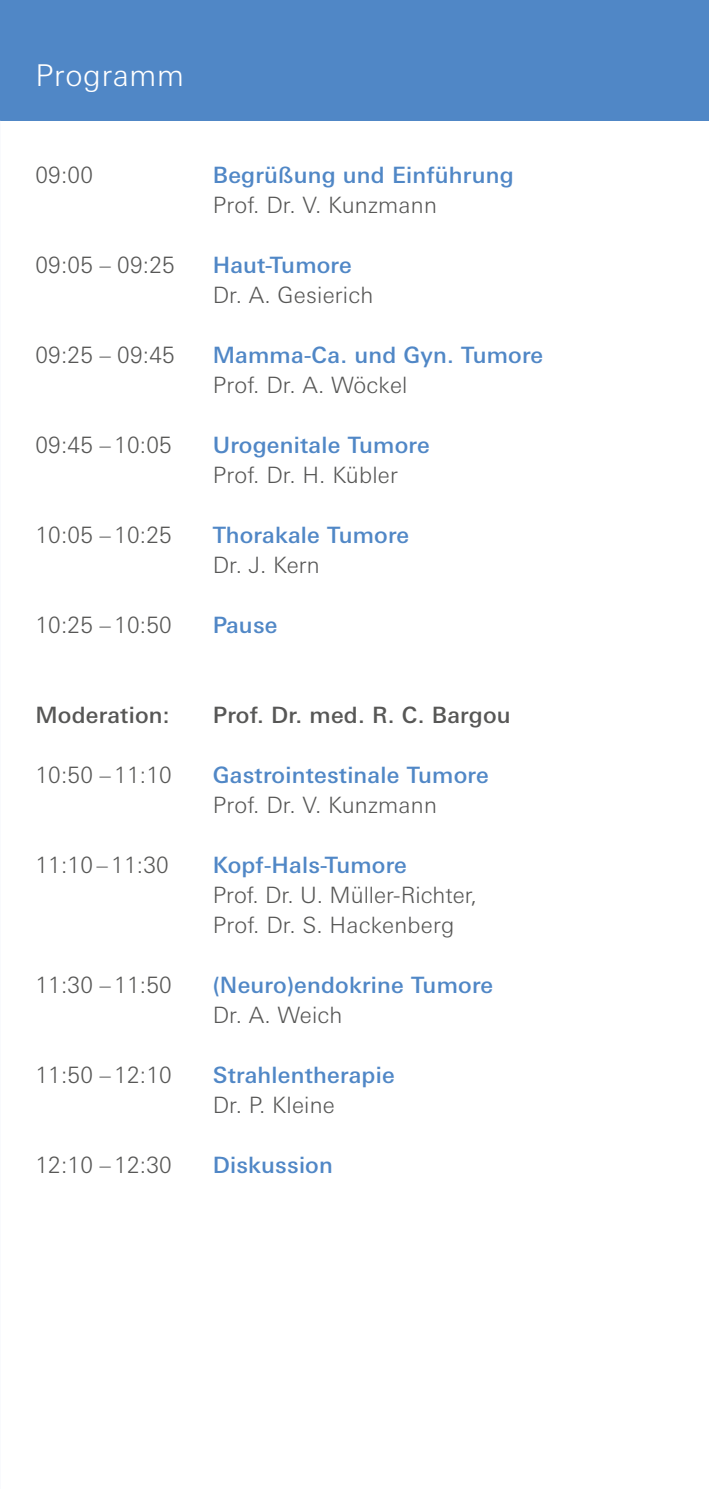
<style>
.page{position:relative;width:709px;height:1489px;background:#fff}
.page>*{position:absolute;margin:0;border:0;box-sizing:border-box;transform-origin:0 0}
.t1{font:300 30px "Univers Next Pro";letter-spacing:.025em;color:#fff}
.t2{font:300 22.5px/30px "Univers Next Pro";letter-spacing:.01em;color:#575756}
.t3{font:500 22.5px "Univers Next Pro";letter-spacing:.01em;color:#5087c6}
.t4{font:500 22.5px "Univers Next Pro";letter-spacing:.01em;color:#575756}
</style>
<div class="page">
<div style="left:0;top:0;width:709px;height:120px;background:#5087c6"></div>
<h1 class="t1" style="left:35px;top:58px;width:150px">Programm</h1>
<p class="t2" style="left:35px;top:159px;width:59px">09:00</p>
<p class="t3" style="left:213px;top:161px;width:302px">Begrüßung und Einführung</p>
<p class="t2" style="left:213px;top:189px;width:226px">Prof. Dr. V. Kunzmann</p>
<p class="t2" style="left:35px;top:249px;width:141px">09:05 – 09:25</p>
<p class="t3" style="left:213px;top:251px;width:141px">Haut-Tumore</p>
<p class="t2" style="left:213px;top:279px;width:162px">Dr. A. Gesierich</p>
<p class="t2" style="left:35px;top:339px;width:141px">09:25 – 09:45</p>
<p class="t3" style="left:213px;top:341px;width:332px">Mamma-Ca. und Gyn. Tumore</p>
<p class="t2" style="left:213px;top:369px;width:196px">Prof. Dr. A. Wöckel</p>
<p class="t2" style="left:35px;top:429px;width:138px">09:45 – 10:05</p>
<p class="t3" style="left:213px;top:431px;width:219px">Urogenitale Tumore</p>
<p class="t2" style="left:213px;top:459px;width:187px">Prof. Dr. H. Kübler</p>
<p class="t2" style="left:35px;top:519px;width:138px">10:05 – 10:25</p>
<p class="t3" style="left:213px;top:521px;width:198px">Thorakale Tumore</p>
<p class="t2" style="left:213px;top:549px;width:109px">Dr. J. Kern</p>
<p class="t2" style="left:35px;top:609px;width:138px">10:25 – 10:50</p>
<p class="t3" style="left:213px;top:611px;width:66px">Pause</p>
<p class="t4" style="left:35px;top:701px;width:136px">Moderation:</p>
<p class="t4" style="left:213px;top:701px;width:299px">Prof. Dr. med. R. C. Bargou</p>
<p class="t2" style="left:35px;top:759px;width:138px">10:50 – 11:10</p>
<p class="t3" style="left:213px;top:761px;width:278px">Gastrointestinale Tumore</p>
<p class="t2" style="left:213px;top:789px;width:226px">Prof. Dr. V. Kunzmann</p>
<p class="t2" style="left:35px;top:849px;width:135px">11:10 – 11:30</p>
<p class="t3" style="left:213px;top:851px;width:196px">Kopf-Hals-Tumore</p>
<p class="t2" style="left:213px;top:879px;width:266px">Prof. Dr. U. Müller-Richter,<br>Prof. Dr. S. Hackenberg</p>
<p class="t2" style="left:35px;top:969px;width:138px">11:30 – 11:50</p>
<p class="t3" style="left:213px;top:971px;width:282px">(Neuro)endokrine Tumore</p>
<p class="t2" style="left:213px;top:999px;width:131px">Dr. A. Weich</p>
<p class="t2" style="left:35px;top:1059px;width:138px">11:50 – 12:10</p>
<p class="t3" style="left:213px;top:1061px;width:183px">Strahlentherapie</p>
<p class="t2" style="left:213px;top:1089px;width:124px">Dr. P. Kleine</p>
<p class="t2" style="left:35px;top:1149px;width:138px">12:10 – 12:30</p>
<p class="t3" style="left:213px;top:1151px;width:122px">Diskussion</p>
</div>
